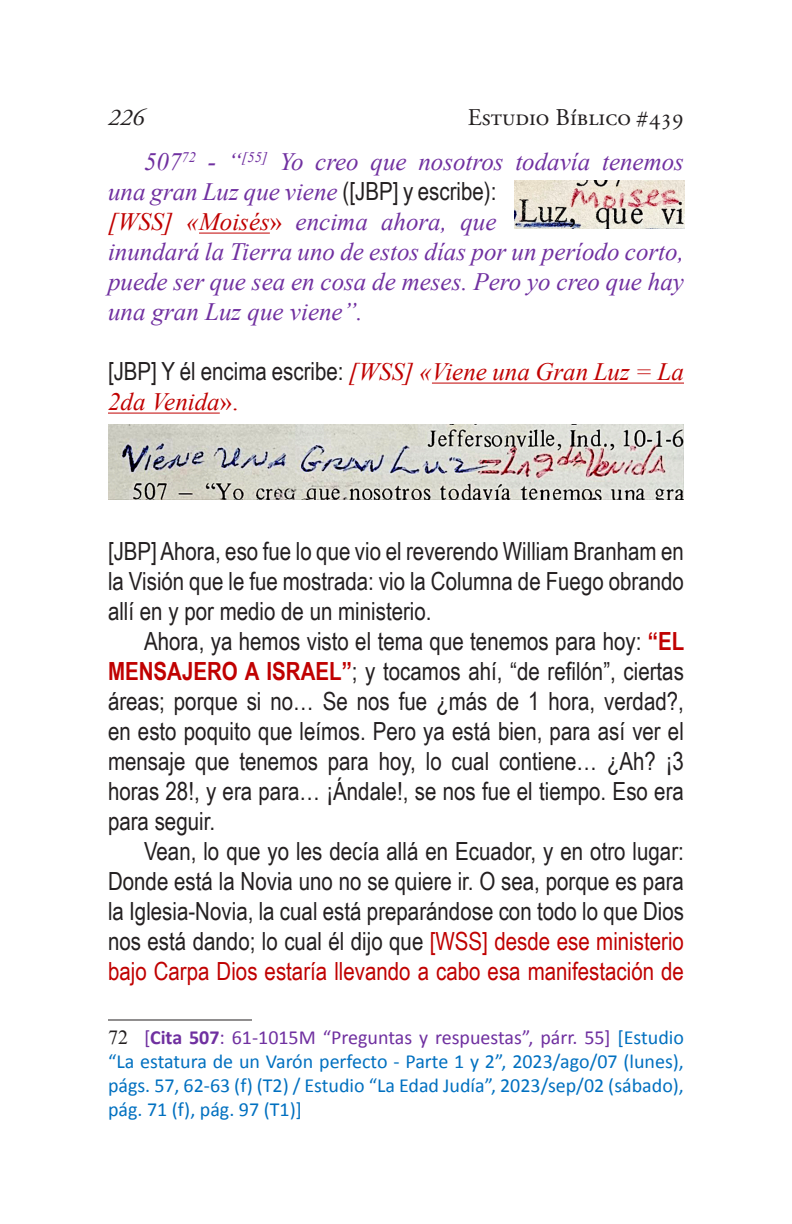
<style>
.page{position:relative;width:792px;height:1224px;background:#fff}
.page>*{position:absolute;margin:0;border:0;box-sizing:border-box;transform-origin:0 0}
.t1{font:25px/30px "Arial Narrow";color:#231f20;text-align:justify}
.t2{font:italic 25px/30px "Times New Roman";color:#7030a0}
.t3{font:italic 25px/30px "Times New Roman";color:#c00000}
.t4{font:24px "Adobe Garamond Pro";color:#231f20}
.t5{font:italic 24px "Adobe Garamond Pro";color:#231f20}
.Footnote_text{font:20px/24px "Calibri";color:#0070c0;text-align:justify}
.s1{font-family:"Arial Narrow";font-style:normal;color:#231f20}
.s2{color:#c00000}
.s3{font-style:normal;color:#c00000}
.s4{font-style:normal}
.s5{font-weight:700;color:#c00000}
.s6{font-family:"Times New Roman";color:#231f20}
.s7{color:#7030a0}
.s8{font-weight:700;color:#7030a0}
</style>
<div class="page">
<hr style="left:199px;top:233px;width:71px;height:1px;background:#c00000">
<hr style="left:432px;top:383px;width:252px;height:1px;background:#c00000">
<hr style="left:108px;top:413px;width:112px;height:1px;background:#c00000">
<hr style="left:108px;top:1020px;width:144px;height:1px;background:#231f20">
<img style="left:514px;top:180px;width:170px;height:49px">
<img style="left:108px;top:424px;width:576px;height:76px">
<p class="t5" style="left:108px;top:103px;width:37px">226</p>
<p class="t4" style="left:468px;top:103px;width:218px">Estudio Bíblico #439</p>
<p class="t2" style="left:108px;top:146px;width:578px;text-indent:36px">507<sup>72</sup> - “<sup>[55]</sup> Yo creo que nosotros todavía tenemos una gran Luz que viene <span class="s1">([JBP] y escribe):<br></span><span class="s2">[WSS] «Moisés</span><span class="s3">»</span> encima ahora, que<br>inundará la Tierra uno de estos días por un período corto, puede ser que sea en cosa de meses. Pero yo creo que hay una gran Luz que viene”.</p>
<p class="t3" style="left:108px;top:356px;width:578px"><span class="s1">[JBP] Y él encima escribe:</span> [WSS] «Viene una Gran Luz = La<br>2da Venida<span class="s4">».</span></p>
<p class="t1" style="left:108px;top:536px;width:577px">[JBP] Ahora, eso fue lo que vio el reverendo William Branham en la Visión que le fue mostrada: vio la Columna de Fuego obrando allí en y por medio de un ministerio.</p>
<p class="t1" style="left:108px;top:626px;width:578px;text-indent:36px">Ahora, ya hemos visto el tema que tenemos para hoy: <span class="s5">“EL MENSAJERO A ISRAEL”</span>; y tocamos ahí, “de refilón”, ciertas áreas; porque si no… Se nos fue ¿más de 1 hora, verdad?, en esto poquito que leímos. Pero ya está bien, para así ver el mensaje que tenemos para hoy, lo cual contiene… ¿Ah? ¡3 horas 28!, y era para… ¡Ándale!, se nos fue el tiempo. Eso era para seguir.</p>
<p class="t1" style="left:108px;top:836px;width:578px;text-indent:36px">Vean, lo que yo les decía allá en Ecuador, y en otro lugar:<br>Donde está la Novia uno no se quiere ir. O sea, porque es para la Iglesia-Novia, la cual está preparándose con todo lo que Dios nos está dando; lo cual él dijo que <span class="s2">[WSS] desde ese ministerio bajo Carpa Dios estaría llevando a cabo esa manifestación de</span></p>
<p class="Footnote_text" style="left:108px;top:1025px;width:577px"><span class="s6">72</span> <span class="s7">[</span><span class="s8">Cita 507</span><span class="s7">: 61-1015M “Preguntas y respuestas”, párr. 55]</span> [Estudio “La estatura de un Varón perfecto - Parte 1 y 2”, 2023/ago/07 (lunes), págs. 57, 62-63 (f) (T2) / Estudio “La Edad Judía”, 2023/sep/02 (sábado), pág. 71 (f), pág. 97 (T1)]</p>
</div>
